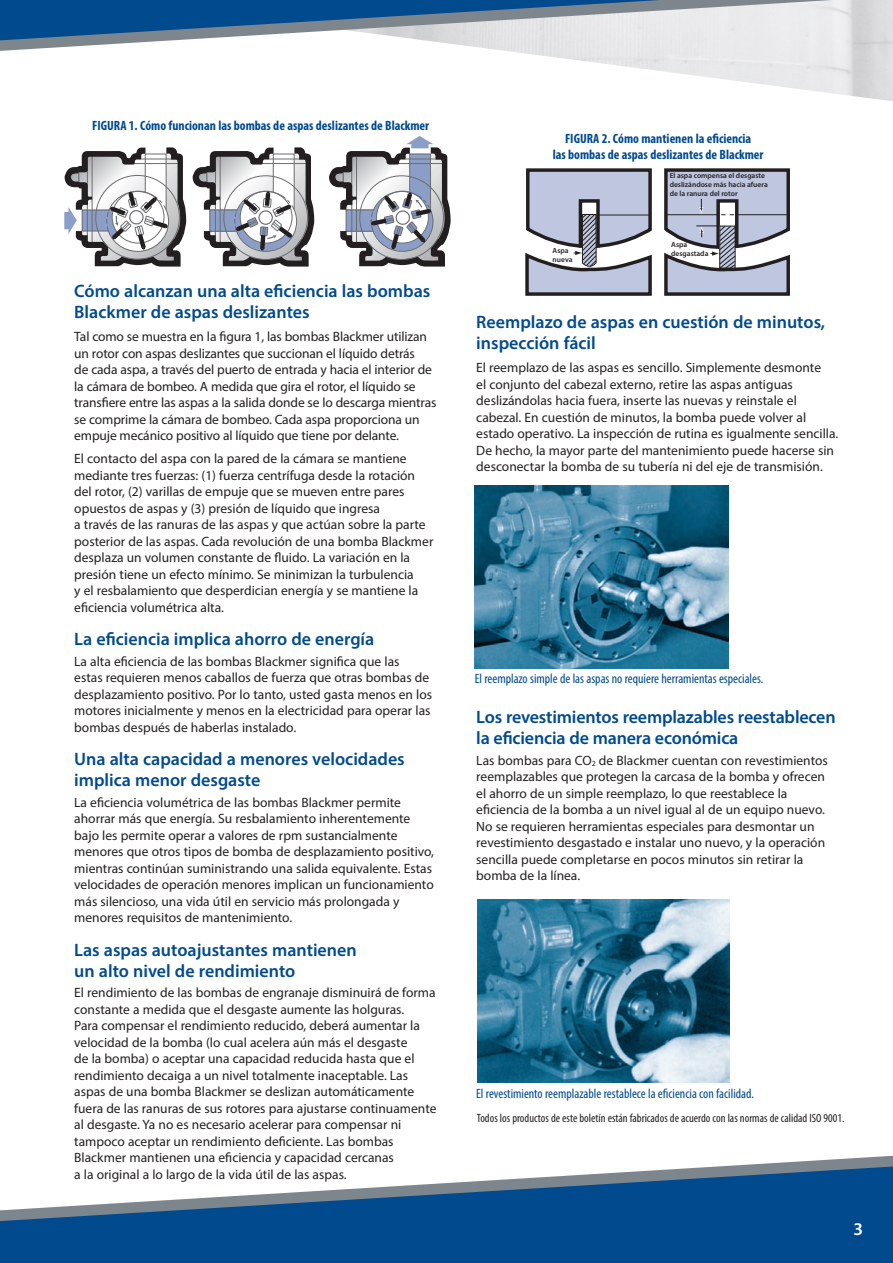
<style>
.page{position:relative;width:893px;height:1263px;background:#fff}
.page>*{position:absolute;margin:0;border:0;box-sizing:border-box;transform-origin:0 0}
.t1{font:600 18px/21px "Myriad Pro";color:#004a8d}
.t2{font:600 18px "Myriad Pro";color:#fff}
.t3{font:13.5px/16.5px "Myriad Pro";color:#231f20}
.t4{font:700 condensed 13.5px/16.2px "Myriad Pro";color:#004a8d;text-align:center}
.t5{font:condensed 13.5px "Myriad Pro";color:#004a8d}
.t6{font:condensed 12px "Myriad Pro";color:#231f20}
.t7{font:600 7.5px/9px "Myriad Pro";color:#231f20}
</style>
<div class="page">
<img style="left:475px;top:486px;width:253px;height:183px">
<img style="left:478px;top:900px;width:252px;height:183px">
<svg style="left:329px;top:136px;width:122px;height:131px"></svg>
<svg style="left:193px;top:147px;width:121px;height:120px"></svg>
<svg style="left:64px;top:147px;width:122px;height:120px"></svg>
<svg style="left:664px;top:168px;width:126px;height:128px"></svg>
<svg style="left:525px;top:168px;width:127px;height:128px"></svg>
<svg style="left:854px;top:0;width:39px;height:101px"></svg>
<svg style="left:727px;top:1155px;width:166px;height:11px"></svg>
<svg style="left:0;top:0;width:881px;height:96px"></svg>
<svg style="left:0;top:1166px;width:893px;height:97px;fill:#004a8d"></svg>
<p class="t4" style="left:92px;top:117px;width:338px">FIGURA 1. Cómo funcionan las bombas de aspas deslizantes de Blackmer</p>
<h1 class="t1" style="left:74px;top:280px;width:358px">Cómo alcanzan una alta eficiencia las bombas<br>Blackmer de aspas deslizantes</h1>
<p class="t3" style="left:74px;top:328px;width:364px">Tal como se muestra en la figura 1, las bombas Blackmer utilizan un rotor con aspas deslizantes que succionan el líquido detrás<br>de cada aspa, a través del puerto de entrada y hacia el interior de la cámara de bombeo. A medida que gira el rotor, el líquido se transfiere entre las aspas a la salida donde se lo descarga mientras se comprime la cámara de bombeo. Cada aspa proporciona un empuje mecánico positivo al líquido que tiene por delante.</p>
<p class="t3" style="left:74px;top:450px;width:361px">El contacto del aspa con la pared de la cámara se mantiene mediante tres fuerzas: (1) fuerza centrífuga desde la rotación del rotor, (2) varillas de empuje que se mueven entre pares opuestos de aspas y (3) presión de líquido que ingresa<br>a través de las ranuras de las aspas y que actúan sobre la parte posterior de las aspas. Cada revolución de una bomba Blackmer desplaza un volumen constante de fluido. La variación en la presión tiene un efecto mínimo. Se minimizan la turbulencia<br>y el resbalamiento que desperdician energía y se mantiene la eficiencia volumétrica alta.</p>
<h1 class="t1" style="left:74px;top:628px;width:302px">La eficiencia implica ahorro de energía</h1>
<p class="t3" style="left:74px;top:653px;width:359px">La alta eficiencia de las bombas Blackmer significa que las<br>estas requieren menos caballos de fuerza que otras bombas de desplazamiento positivo. Por lo tanto, usted gasta menos en los motores inicialmente y menos en la electricidad para operar las bombas después de haberlas instalado.</p>
<h1 class="t1" style="left:74px;top:748px;width:332px">Una alta capacidad a menores velocidades implica menor desgaste</h1>
<p class="t3" style="left:74px;top:794px;width:361px">La eficiencia volumétrica de las bombas Blackmer permite ahorrar más que energía. Su resbalamiento inherentemente bajo les permite operar a valores de rpm sustancialmente menores que otros tipos de bomba de desplazamiento positivo, mientras continúan suministrando una salida equivalente. Estas velocidades de operación menores implican un funcionamiento más silencioso, una vida útil en servicio más prolongada y menores requisitos de mantenimiento.</p>
<h1 class="t1" style="left:74px;top:939px;width:284px">Las aspas autoajustantes mantienen un alto nivel de rendimiento</h1>
<p class="t3" style="left:74px;top:984px;width:364px">El rendimiento de las bombas de engranaje disminuirá de forma constante a medida que el desgaste aumente las holguras.<br>Para compensar el rendimiento reducido, deberá aumentar la velocidad de la bomba (lo cual acelera aún más el desgaste<br>de la bomba) o aceptar una capacidad reducida hasta que el rendimiento decaiga a un nivel totalmente inaceptable. Las aspas de una bomba Blackmer se deslizan automáticamente fuera de las ranuras de sus rotores para ajustarse continuamente al desgaste. Ya no es necesario acelerar para compensar ni tampoco aceptar un rendimiento deficiente. Las bombas Blackmer mantienen una eficiencia y capacidad cercanas<br>a la original a lo largo de la vida útil de las aspas.</p>
<p class="t4" style="left:553px;top:130px;width:212px">FIGURA 2. Cómo mantienen la eficiencia<br>las bombas de aspas deslizantes de Blackmer</p>
<p class="t7" style="left:670px;top:171px;width:100px">El aspa compensa el desgaste deslizándose más hacia afuera de la ranura del rotor</p>
<p class="t7" style="left:553px;top:246px;width:21px">Aspa nueva</p>
<p class="t7" style="left:671px;top:240px;width:39px">Aspa desgastada</p>
<h1 class="t1" style="left:476px;top:311px;width:350px">Reemplazo de aspas en cuestión de minutos, inspección fácil</h1>
<p class="t3" style="left:476px;top:359px;width:364px">El reemplazo de las aspas es sencillo. Simplemente desmonte<br>el conjunto del cabezal externo, retire las aspas antiguas deslizándolas hacia fuera, inserte las nuevas y reinstale el cabezal. En cuestión de minutos, la bomba puede volver al estado operativo. La inspección de rutina es igualmente sencilla.<br>De hecho, la mayor parte del mantenimiento puede hacerse sin desconectar la bomba de su tubería ni del eje de transmisión.</p>
<p class="t5" style="left:475px;top:670px;width:290px">El reemplazo simple de las aspas no requiere herramientas especiales.</p>
<h1 class="t1" style="left:476px;top:706px;width:361px">Los revestimientos reemplazables reestablecen la eficiencia de manera económica</h1>
<p class="t3" style="left:476px;top:752px;width:353px">Las bombas para CO<sub>2</sub> de Blackmer cuentan con revestimientos reemplazables que protegen la carcasa de la bomba y ofrecen el ahorro de un simple reemplazo, lo que reestablece la eficiencia de la bomba a un nivel igual al de un equipo nuevo.<br>No se requieren herramientas especiales para desmontar un revestimiento desgastado e instalar uno nuevo, y la operación sencilla puede completarse en pocos minutos sin retirar la bomba de la línea.</p>
<p class="t5" style="left:476px;top:1085px;width:279px">El revestimiento reemplazable restablece la eficiencia con facilidad.</p>
<p class="t6" style="left:477px;top:1110px;width:369px">Todos los productos de este boletín están fabricados de acuerdo con las normas de calidad ISO 9001.</p>
<h1 class="t2" style="left:853px;top:1217px;width:11px">3</h1>
</div>
